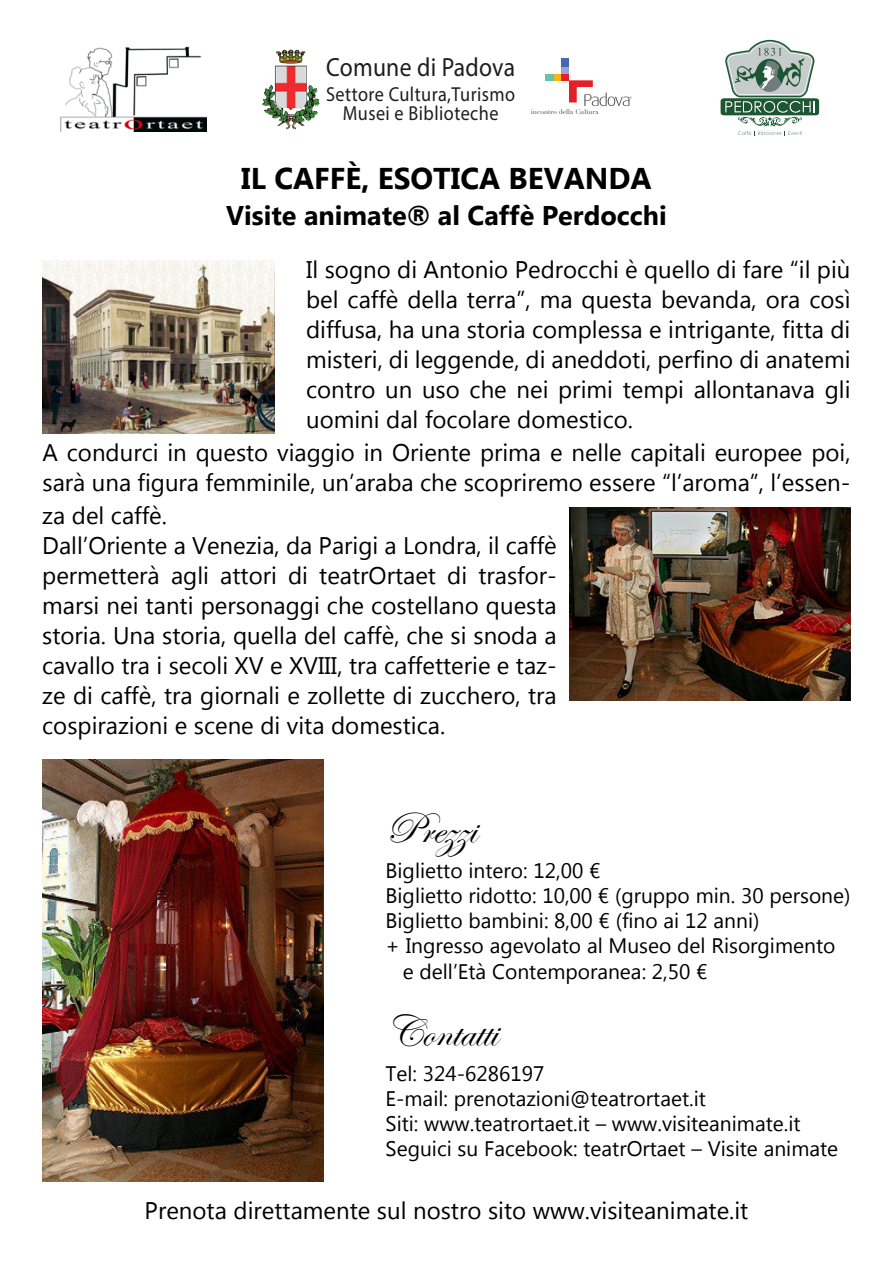
<style>
.page{position:relative;width:893px;height:1263px;background:#fff}
.page>*{position:absolute;margin:0;border:0;box-sizing:border-box;transform-origin:0 0}
.t1{font:45px "Edwardian Script ITC";color:#000}
.t2{font:700 30px "Microsoft New Tai Lue";color:#000}
.t3{font:700 27px "Microsoft New Tai Lue";color:#000}
.t4{font:26.25px "Myriad Pro";letter-spacing:.01em;color:#1e1e1e;scale:.9 1}
.t5{font:24px/30px "Microsoft New Tai Lue";color:#000}
.t6{font:21px/25.2px "Microsoft New Tai Lue";color:#000}
.t7{font:20.25px/19.2px "Myriad Pro";letter-spacing:.025em;color:#1e1e1e;text-align:center;scale:.9 1}
.t8{font:6.75px "Didot";color:#4d4d4f}
</style>
<div class="page">
<img style="left:61px;top:46px;width:146px;height:85px">
<svg style="left:721px;top:40px;width:98px;height:96px"></svg>
<img style="left:276px;top:49px;width:29px;height:15px">
<div style="left:561px;top:67px;width:8px;height:7px;background:#9ca2d2"></div>
<div style="left:545px;top:74px;width:9px;height:6px;background:#64c4ab"></div>
<div style="left:554px;top:74px;width:7px;height:6px;background:#fcb515"></div>
<div style="left:561px;top:74px;width:8px;height:6px;background:#e31f27"></div>
<div style="left:561px;top:58px;width:8px;height:9px;background:#4469b2"></div>
<svg style="left:569px;top:80px;width:62px;height:26px"></svg>
<img style="left:42px;top:760px;width:282px;height:422px">
<img style="left:569px;top:507px;width:281px;height:193px">
<img style="left:42px;top:260px;width:233px;height:173px">
<p class="t4" style="left:326px;top:51px;width:212px">Comune di Padova</p>
<p class="t7" style="left:326px;top:84px;width:212px">Settore Cultura,Turismo<br>Musei e Biblioteche</p>
<p class="t8" style="left:531px;top:108px;width:69px">incontro della Cultura</p>
<p class="t2" style="left:241px;top:162px;width:412px">IL CAFFè, ESOTICA BEVANDA</p>
<p class="t3" style="left:226px;top:200px;width:442px">Visite animate® al Caffè Perdocchi</p>
<p class="t5" style="left:306px;top:257px;width:546px;text-align:justify">Il sogno di Antonio Pedrocchi è quello di fare “il più bel caffè della terra”, ma questa bevanda, ora così diffusa, ha una storia complessa e intrigante, fitta di misteri, di leggende, di aneddoti, perfino di anatemi contro un uso che nei primi tempi allontanava gli uomini dal focolare domestico.</p>
<p class="t5" style="left:43px;top:440px;width:809px">A condurci in questo viaggio in Oriente prima e nelle capitali europee poi, sarà una figura femminile, un’araba che scopriremo essere “l’aroma”, l’essen-</p>
<p class="t5" style="left:42px;top:502px;width:516px">za del caffè.<br>Dall’Oriente a Venezia, da Parigi a Londra, il caffè permetterà agli attori di teatrOrtaet di trasfor&shy;marsi nei tanti personaggi che costellano questa storia. Una storia, quella del caffè, che si snoda a cavallo tra i secoli XV e XVIII, tra caffetterie e taz&shy;ze di caffè, tra giornali e zollette di zucchero, tra cospirazioni e scene di vita domestica.</p>
<h1 class="t1" style="left:386px;top:803px;width:92px">Prezzi</h1>
<p class="t6" style="left:386px;top:859px;width:216px">Biglietto intero: 12,00 €</p>
<p class="t6" style="left:386px;top:884px;width:466px">Biglietto ridotto: 10,00 € (gruppo min. 30 persone)</p>
<p class="t6" style="left:386px;top:910px;width:375px">Biglietto bambini: 8,00 € (fino ai 12 anni)</p>
<p class="t6" style="left:386px;top:935px;width:451px">+ Ingresso agevolato al Museo del Risorgimento</p>
<p class="t6" style="left:403px;top:960px;width:306px">e dell’Età Contemporanea: 2,50 €</p>
<h1 class="t1" style="left:386px;top:1006px;width:113px">Contatti</h1>
<p class="t6" style="left:386px;top:1062px;width:454px">Tel: 324-6286197<br>E-mail: prenotazioni@teatrortaet.it<br>Siti: www.teatrortaet.it – www.visiteanimate.it Seguici su Facebook: teatrOrtaet – Visite animate</p>
<p class="t5" style="left:145px;top:1198px;width:605px">Prenota direttamente sul nostro sito www.visiteanimate.it</p>
</div>
